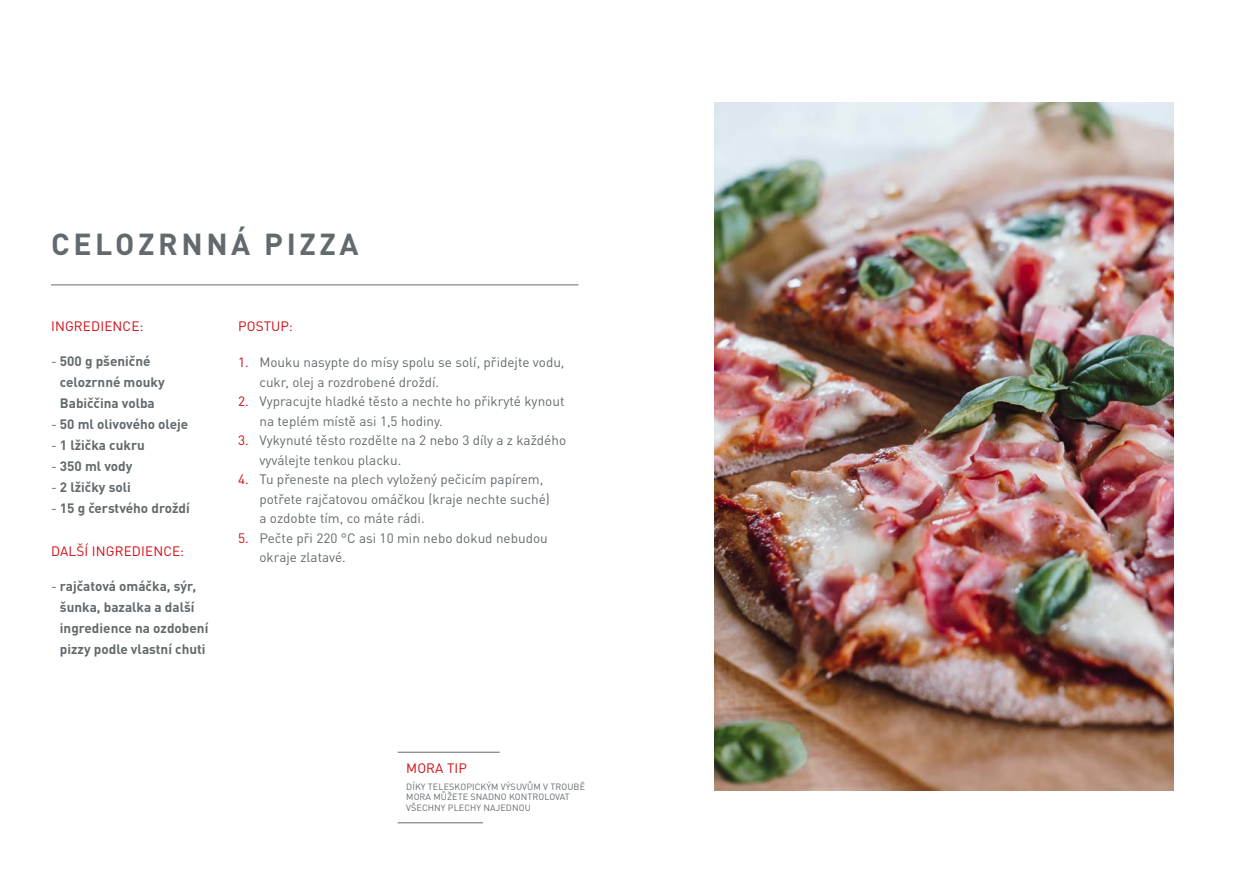
<style>
.page{position:relative;width:1259px;height:893px;background:#fff}
.page>*{position:absolute;margin:0;border:0;box-sizing:border-box;transform-origin:0 0}
.t1{font:700 30px "DIN Pro";letter-spacing:.12em;color:#626a6e}
.t2{font:13.5px/19.5px "DIN Pro";color:#626a6e}
.t3{font:700 13.5px/21px "DIN Pro";color:#626a6e}
.t4{font:13.5px "DIN Pro";letter-spacing:.01em;color:#d20a11}
.t5{font:9px/10.8px "DIN Pro";letter-spacing:.01em;color:#626a6e}
.s1{font-weight:400}
.s2{color:#d20a11}
</style>
<div class="page">
<img style="left:714px;top:102px;width:460px;height:689px">
<hr style="left:398px;top:752px;width:102px;height:1px;background:#626a6e">
<hr style="left:398px;top:822px;width:85px;height:1px;background:#626a6e">
<hr style="left:51px;top:285px;width:527px;height:1px;background:#626a6e">
<h1 class="t1" style="left:51px;top:223px;width:309px">CELOZRNNÁ PIZZA</h1>
<p class="t4" style="left:51px;top:316px;width:94px">INGREDIENCE:</p>
<p class="t3" style="left:60px;top:350px;width:106px;text-indent:-9px"><span class="s1">-</span> 500 g pšeničné celozrnné mouky<br>Babiččina volba</p>
<p class="t3" style="left:51px;top:413px;width:139px"><span class="s1">-</span> 50 ml olivového oleje</p>
<p class="t3" style="left:51px;top:434px;width:95px"><span class="s1">-</span> 1 lžička cukru</p>
<p class="t3" style="left:51px;top:455px;width:83px"><span class="s1">-</span> 350 ml vody</p>
<p class="t3" style="left:51px;top:476px;width:81px"><span class="s1">-</span> 2 lžičky soli</p>
<p class="t3" style="left:51px;top:497px;width:140px"><span class="s1">-</span> 15 g čerstvého droždí</p>
<p class="t4" style="left:51px;top:541px;width:135px">DALŠÍ INGREDIENCE:</p>
<p class="t3" style="left:60px;top:575px;width:150px;text-indent:-9px"><span class="s1">-</span> rajčatová omáčka, sýr, šunka, bazalka a další ingredience na ozdobení pizzy podle vlastní chuti</p>
<p class="t4" style="left:238px;top:316px;width:56px">POSTUP:</p>
<p class="t2" style="left:259px;top:351px;width:306px;text-indent:-21px"><span class="s2">1.</span> Mouku nasypte do mísy spolu se solí, přidejte vodu, cukr, olej a rozdrobené droždí.</p>
<p class="t2" style="left:259px;top:390px;width:306px;text-indent:-21px"><span class="s2">2.</span> Vypracujte hladké těsto a nechte ho přikryté kynout na teplém místě asi 1,5 hodiny.</p>
<p class="t2" style="left:259px;top:429px;width:308px;text-indent:-21px"><span class="s2">3.</span> Vykynuté těsto rozdělte na 2 nebo 3 díly a z každého vyválejte tenkou placku.</p>
<p class="t2" style="left:259px;top:468px;width:292px;text-indent:-21px"><span class="s2">4.</span> Tu přeneste na plech vyložený pečicím papírem, potřete rajčatovou omáčkou (kraje nechte suché) a ozdobte tím, co máte rádi.</p>
<p class="t2" style="left:259px;top:527px;width:290px;text-indent:-21px"><span class="s2">5.</span> Pečte při 220 °C asi 10 min nebo dokud nebudou okraje zlatavé.</p>
<p class="t4" style="left:406px;top:757px;width:62px">MORA TIP</p>
<p class="t5" style="left:406px;top:780px;width:180px">DÍKY TELESKOPICKÝM VÝSUVŮM V TROUBĚ<br>MORA MŮŽETE SNADNO KONTROLOVAT<br>VŠECHNY PLECHY NAJEDNOU</p>
</div>
